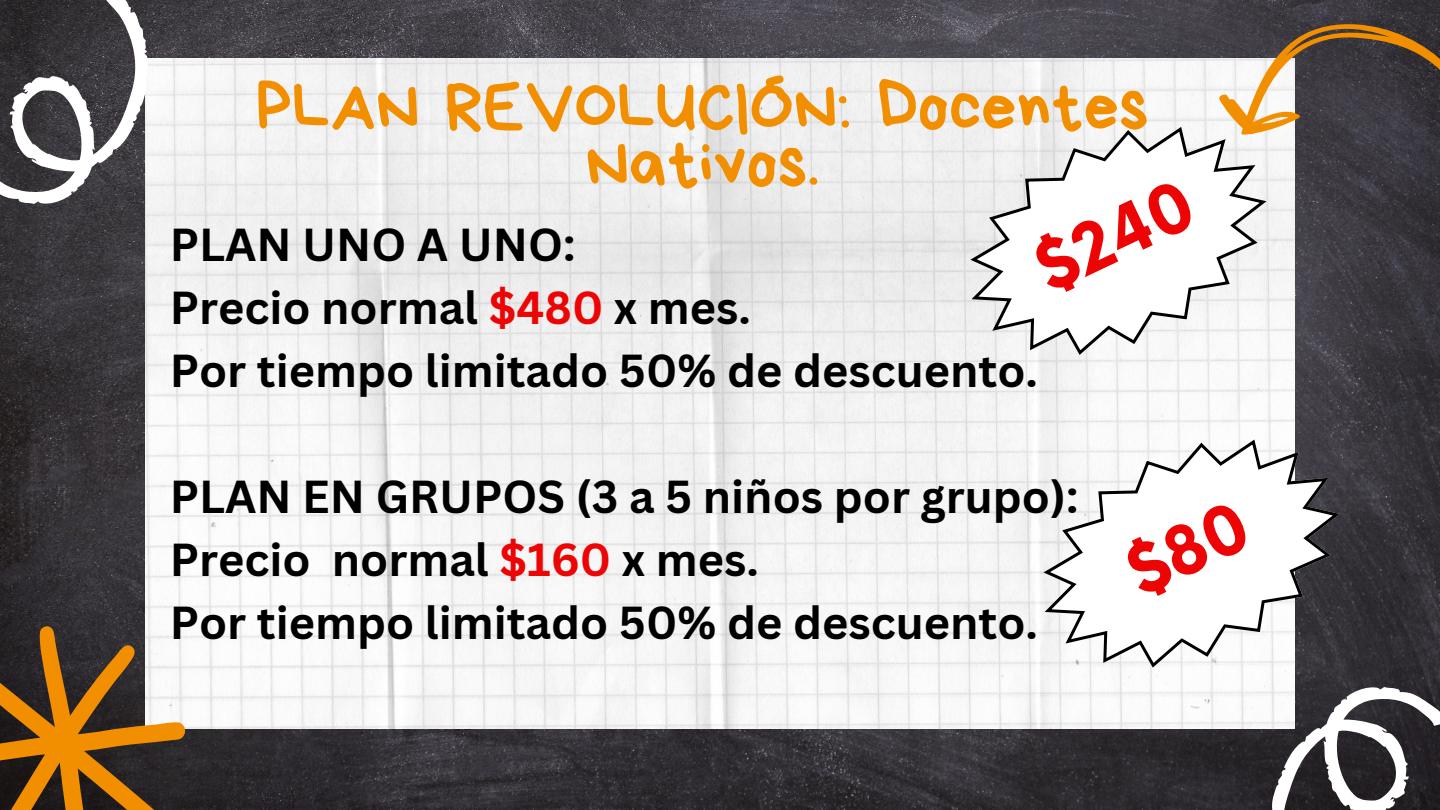
<style>
.page{position:relative;width:1440px;height:810px;background:#fff}
.page>*{position:absolute;margin:0;border:0;box-sizing:border-box;transform-origin:0 0}
.t1{font:70px/57px "Bryndan";color:#f28f01;text-align:center}
.t2{font:700 67px "Now";color:#ed0404}
.t3{font:700 45px/63px "Canva Sans";color:#000}
.s1{color:#ed0404}
</style>
<div class="page">
<img style="left:0;top:0;width:1440px;height:810px">
<img style="left:146px;top:58px;width:1148px;height:671px">
<svg style="left:1217px;top:0;width:223px;height:135px;background:#695c52"></svg>
<svg style="left:0;top:626px;width:188px;height:184px;background:#805e32"></svg>
<svg style="left:0;top:0;width:148px;height:205px"></svg>
<svg style="left:1270px;top:686px;width:170px;height:124px"></svg>
<svg style="left:970px;top:127px;width:297px;height:228px"></svg>
<svg style="left:1044px;top:440px;width:296px;height:228px"></svg>
<svg style="left:1119px;top:499px;width:133px;height:103px"></svg>
<h1 class="t1" style="left:256px;top:78px;width:894px">PLAN REVOLUCIÓN: Docentes<br>Nativos.</h1>
<h2 class="t2" style="left:1025px;top:239px;width:168px;rotate:-25deg">$240</h2>
<p class="t3" style="left:170px;top:212px;width:870px">PLAN UNO A UNO:<br>Precio normal <span class="s1">$480</span> x mes.<br>Por tiempo limitado 50% de descuento.</p>
<p class="t3" style="left:170px;top:464px;width:910px">PLAN EN GRUPOS (3 a 5 niños por grupo):<br>Precio normal <span class="s1">$160</span> x mes.<br>Por tiempo limitado 50% de descuento.</p>
</div>
